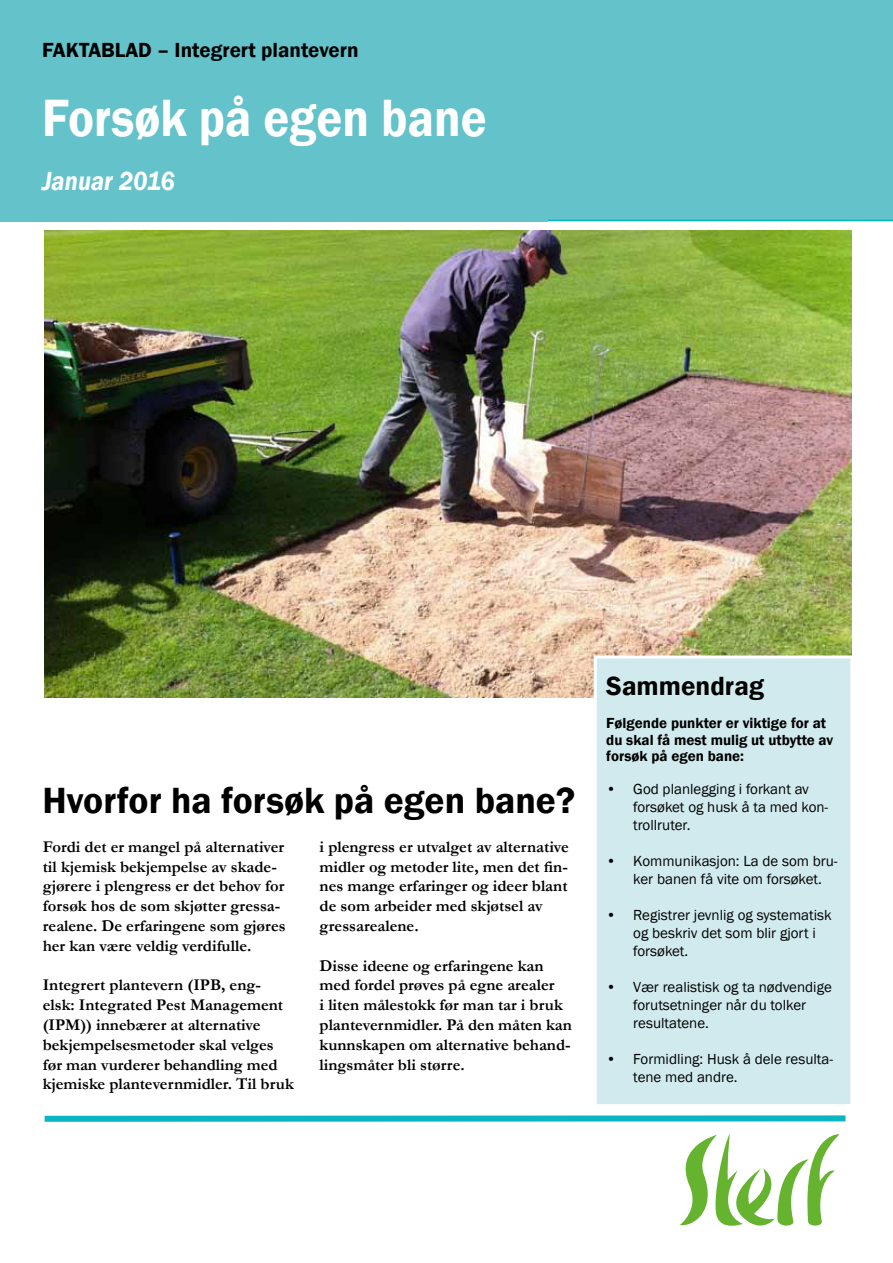
<style>
.page{position:relative;width:893px;height:1263px;background:#fff}
.page>*{position:absolute;margin:0;border:0;box-sizing:border-box;transform-origin:0 0}
.t1{font:600 54px "Franklin Gothic";color:#fff;scale:.9 1}
.t2{font:600 37.5px "Franklin Gothic";color:#000}
.t3{font:italic 600 27px "Franklin Gothic";color:#fff;scale:.9 1}
.t4{font:600 27px "Franklin Gothic";color:#000}
.t5{font:600 21px "Franklin Gothic";color:#000}
.t6{font:700 16.5px/19.8px "Garamond";color:#000}
.t7{font:15px/18px "Franklin Gothic";color:#000}
.t8{font:600 15px/16.5px "Franklin Gothic";color:#000}
</style>
<div class="page">
<img style="left:45px;top:230px;width:807px;height:467px">
<div style="left:594px;top:655px;width:259px;height:452px;background:#d1eaee;border:3px solid #fff"></div>
<div style="left:548px;top:0;width:345px;height:221px;background:#64c2cb"></div>
<svg style="left:680px;top:1134px;width:159px;height:92px"></svg>
<div style="left:45px;top:1115px;width:800px;height:7px;background:#08b5c0"></div>
<div style="left:0;top:0;width:548px;height:221px;background:#64c2cb"></div>
<p class="t5" style="left:42px;top:37px;width:318px">Faktablad – Integrert plantevern</p>
<h1 class="t1" style="left:42px;top:85px;width:495px">Forsøk på egen bane</h1>
<h3 class="t3" style="left:42px;top:164px;width:149px">Januar 2016</h3>
<h2 class="t2" style="left:43px;top:778px;width:534px">Hvorfor ha forsøk på egen bane?</h2>
<p class="t6" style="left:320px;top:837px;width:251px">i plengress er utvalget av alternative midler og metoder lite, men det fin&shy;nes mange erfaringer og ideer blant de som arbeider med skjøtsel av gressarealene.</p>
<p class="t6" style="left:320px;top:955px;width:254px">Disse ideene og erfaringene kan med fordel prøves på egne arealer<br>i liten målestokk før man tar i bruk plantevernmidler. På den måten kan kunnskapen om alternative behand&shy;lingsmåter bli større.</p>
<p class="t6" style="left:43px;top:837px;width:244px">Fordi det er mangel på alternativer til kjemisk bekjempelse av skade&shy;gjørere i plengress er det behov for forsøk hos de som skjøtter gressa&shy;realene. De erfaringene som gjøres her kan være veldig verdifulle.</p>
<p class="t6" style="left:43px;top:975px;width:253px">Integrert plantevern (IPB, eng&shy;elsk: Integrated Pest Management (IPM)) innebærer at alternative bekjempelsesmetoder skal velges før man vurderer behandling med kjemiske plantevernmidler. Til bruk</p>
<h3 class="t4" style="left:606px;top:669px;width:159px">Sammendrag</h3>
<p class="t8" style="left:606px;top:715px;width:229px">Følgende punkter er viktige for at du skal få mest mulig ut utbytte av forsøk på egen bane:</p>
<p class="t7" style="left:633px;top:780px;width:197px;text-indent:-27px">• God planlegging i forkant av forsøket og husk å ta med kon&shy;trollruter.</p>
<p class="t7" style="left:633px;top:852px;width:206px;text-indent:-27px">• Kommunikasjon: La de som bru&shy;ker banen få vite om forsøket.</p>
<p class="t7" style="left:633px;top:906px;width:200px;text-indent:-27px">• Registrer jevnlig og systematisk og beskriv det som blir gjort i forsøket.</p>
<p class="t7" style="left:633px;top:978px;width:200px;text-indent:-27px">• Vær realistisk og ta nødvendige forutsetninger når du tolker resultatene.</p>
<p class="t7" style="left:633px;top:1050px;width:201px;text-indent:-27px">• Formidling: Husk å dele resulta&shy;tene med andre.</p>
</div>
